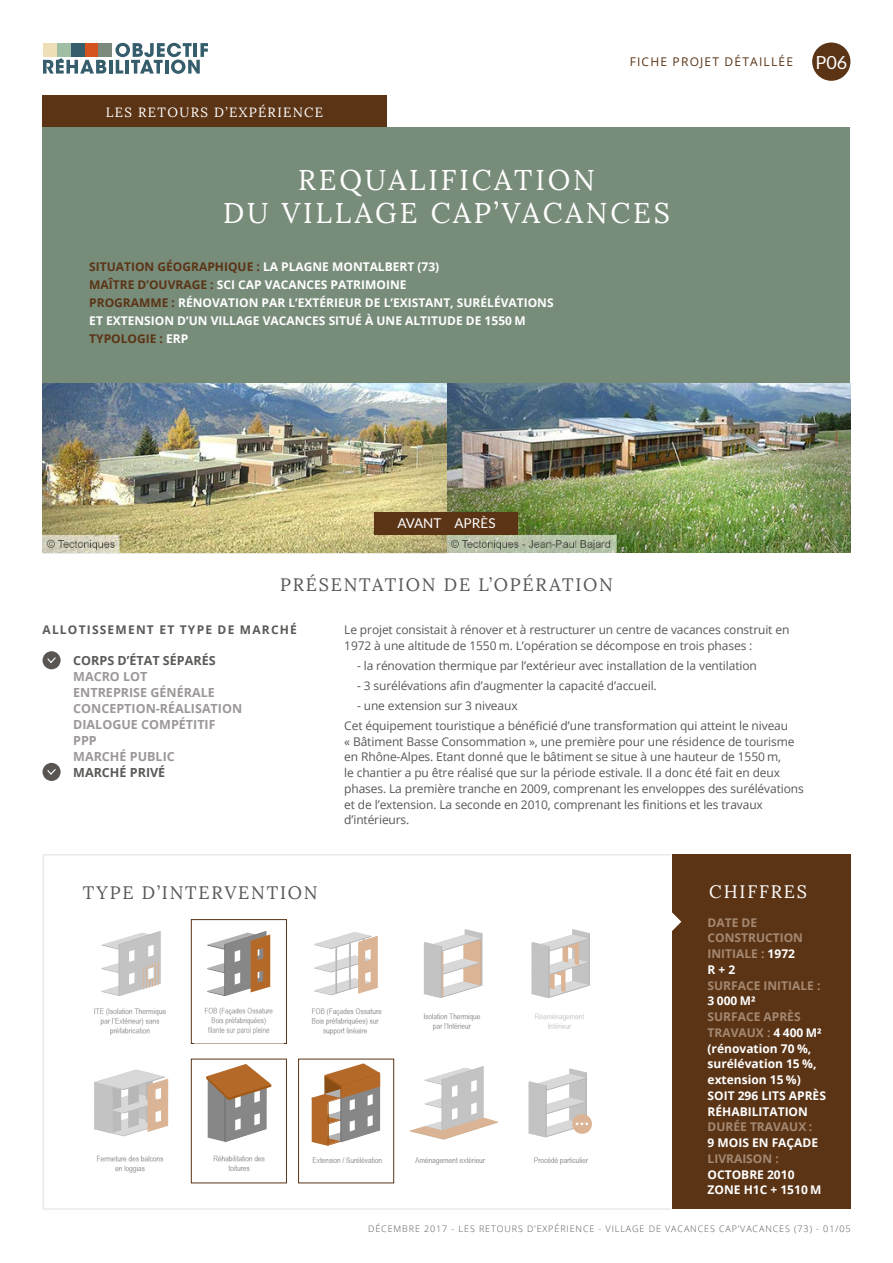
<style>
.page{position:relative;width:893px;height:1263px;background:#fff}
.page>*{position:absolute;margin:0;border:0;box-sizing:border-box;transform-origin:0 0}
.t1{font:28.5px/33px "Lora";letter-spacing:.1em;color:#fff;text-align:center}
.t2{font:18px "Lora";letter-spacing:.1em;color:#575756}
.t3{font:18px "Lora";letter-spacing:.1em;color:#fff}
.t4{font:18px "Lato";color:#fff}
.t5{font:700 14.55px "Myriad Pro";color:#fff}
.t6{font:13.5px "Lato";color:#fff}
.t7{font:13.35px "Lora";letter-spacing:.1em;color:#fff}
.t8{font:700 12.6px/15.9px "Open Sans";color:#9c9897}
.t9{font:700 12.6px "Open Sans";color:#5a5a58}
.t10{font:12px/15.8px "Open Sans";letter-spacing:-.01em;color:#575756}
.t11{font:700 12px/15.8px "Open Sans";color:#fff}
.t12{font:700 12px/15.8px "Open Sans";color:#a48871}
.t13{font:700 12px "Open Sans";letter-spacing:.1em;color:#5a5a58}
.t14{font:12px "Open Sans";letter-spacing:.1em;color:#5b3416}
.t15{font:300 9px "Open Sans";letter-spacing:.1em;color:#575756}
.s1{color:#5b3416}
.s2{color:#fff}
.s3{color:#a48871}
</style>
<div class="page">
<div style="left:43px;top:96px;width:344px;height:32px;background:#5b3416"></div>
<div style="left:43px;top:128px;width:807px;height:274px;background:#788c7a"></div>
<svg style="left:43px;top:58px;width:63px;height:16px"></svg>
<hr style="left:109px;top:60px;width:3px;height:14px;background:#355d6c">
<svg style="left:115px;top:43px;width:93px;height:31px"></svg>
<div style="left:43px;top:43px;width:14px;height:14px;background:#efdfb7"></div>
<div style="left:57px;top:43px;width:14px;height:14px;background:#a0bea4"></div>
<div style="left:71px;top:43px;width:14px;height:14px;background:#355d6c"></div>
<div style="left:85px;top:43px;width:14px;height:14px;background:#d3521e"></div>
<div style="left:99px;top:43px;width:13px;height:14px;background:#7c8a7e"></div>
<div style="left:812px;top:43px;width:38px;height:38px;background:#5b3416;border-radius:50%"></div>
<div style="left:672px;top:855px;width:178px;height:354px;background:#5b3416"></div>
<div style="left:43px;top:854px;width:629px;height:356px;border:2px solid #eaeaea"></div>
<svg style="left:671px;top:912px;width:10px;height:20px"></svg>
<img style="left:94px;top:1008px;width:72px;height:27px">
<img style="left:97px;top:1155px;width:67px;height:18px">
<div style="left:298px;top:1059px;width:96px;height:124px;border:1px solid #5b3416"></div>
<div style="left:191px;top:919px;width:96px;height:125px;border:1px solid #5b3416"></div>
<div style="left:191px;top:1059px;width:96px;height:124px;border:1px solid #5b3416"></div>
<img style="left:446px;top:384px;width:404px;height:169px">
<img style="left:43px;top:384px;width:403px;height:169px">
<div style="left:375px;top:512px;width:143px;height:23px;background:#5b3416"></div>
<img style="left:195px;top:1007px;width:88px;height:37px">
<img style="left:311px;top:1008px;width:71px;height:27px">
<img style="left:423px;top:1013px;width:58px;height:18px">
<img style="left:535px;top:1013px;width:49px;height:16px">
<img style="left:213px;top:1155px;width:52px;height:16px">
<img style="left:312px;top:1157px;width:70px;height:6px">
<div style="left:43px;top:651px;width:18px;height:18px;background:#585553;border-radius:50%"></div>
<svg style="left:47px;top:657px;width:9px;height:7px"></svg>
<div style="left:43px;top:763px;width:18px;height:18px;background:#585553;border-radius:50%"></div>
<svg style="left:47px;top:769px;width:9px;height:6px"></svg>
<svg style="left:207px;top:931px;width:63px;height:65px"></svg>
<svg style="left:314px;top:932px;width:64px;height:63px"></svg>
<svg style="left:424px;top:929px;width:58px;height:69px"></svg>
<svg style="left:531px;top:929px;width:59px;height:69px"></svg>
<svg style="left:102px;top:931px;width:59px;height:65px"></svg>
<svg style="left:94px;top:1069px;width:74px;height:67px"></svg>
<svg style="left:206px;top:1064px;width:65px;height:78px"></svg>
<svg style="left:312px;top:1063px;width:68px;height:83px"></svg>
<img style="left:534px;top:1157px;width:54px;height:8px">
<img style="left:415px;top:1157px;width:70px;height:8px">
<svg style="left:528px;top:1068px;width:59px;height:69px"></svg>
<div style="left:572px;top:1114px;width:20px;height:20px;background:#dab494;border-radius:50%"></div>
<svg style="left:410px;top:1066px;width:88px;height:74px"></svg>
<p class="t7" style="left:106px;top:104px;width:219px">LES RETOURS D’EXPÉRIENCE</p>
<p class="t14" style="left:630px;top:53px;width:165px">FICHE PROJET DÉTAILLÉE</p>
<h1 class="t1" style="left:223px;top:164px;width:448px">REQUALIFICATION<br>DU VILLAGE CAP’VACANCES</h1>
<p class="t11" style="left:89px;top:257px;width:466px;line-height:18px"><span class="s1">SITUATION GÉOGRAPHIQUE :</span> LA PLAGNE MONTALBERT (73)<br><span class="s1">MAÎTRE D’OUVRAGE :</span> SCI CAP VACANCES PATRIMOINE<br><span class="s1">PROGRAMME :</span> RÉNOVATION PAR L’EXTÉRIEUR DE L’EXISTANT, SURÉLÉVATIONS ET EXTENSION D’UN VILLAGE VACANCES SITUÉ À UNE ALTITUDE DE 1550 M <span class="s1">TYPOLOGIE :</span> ERP</p>
<h2 class="t4" style="left:815px;top:52px;width:33px">P06</h2>
<p class="t6" style="left:397px;top:515px;width:100px">AVANT APRÈS</p>
<h2 class="t2" style="left:280px;top:574px;width:334px">PRÉSENTATION DE L’OPÉRATION</h2>
<p class="t13" style="left:43px;top:621px;width:256px">ALLOTISSEMENT ET TYPE DE MARCHÉ</p>
<p class="t10" style="left:344px;top:621px;width:447px">Le projet consistait à rénover et à restructurer un centre de vacances construit en<br>1972 à une altitude de 1550 m. L’opération se décompose en trois phases :</p>
<p class="t10" style="left:357px;top:657px;width:401px">- la rénovation thermique par l’extérieur avec installation de la ventilation</p>
<p class="t10" style="left:357px;top:677px;width:301px">- 3 surélévations afin d’augmenter la capacité d’accueil.</p>
<p class="t10" style="left:344px;top:695px;width:445px;line-height:20px;text-indent:13px">- une extension sur 3 niveaux<br>Cet équipement touristique a bénéficié d’une transformation qui atteint le niveau</p>
<p class="t10" style="left:344px;top:733px;width:461px">« Bâtiment Basse Consommation », une première pour une résidence de tourisme en Rhône-Alpes. Etant donné que le bâtiment se situe à une hauteur de 1550 m,<br>le chantier a pu être réalisé que sur la période estivale. Il a donc été fait en deux phases. La première tranche en 2009, comprenant les enveloppes des surélévations et de l’extension. La seconde en 2010, comprenant les finitions et les travaux d’intérieurs.</p>
<p class="t9" style="left:73px;top:651px;width:144px">CORPS D’ÉTAT SÉPARÉS</p>
<p class="t8" style="left:73px;top:668px;width:171px">MACRO LOT<br>ENTREPRISE GÉNÉRALE<br>CONCEPTION-RÉALISATION<br>DIALOGUE COMPÉTITIF<br>PPP<br>MARCHÉ PUBLIC</p>
<p class="t9" style="left:73px;top:763px;width:94px">MARCHÉ PRIVÉ</p>
<h2 class="t2" style="left:83px;top:881px;width:236px">TYPE D’INTERVENTION</h2>
<h2 class="t3" style="left:709px;top:881px;width:99px">CHIFFRES</h2>
<p class="t5" style="left:575px;top:1111px;width:16px">…</p>
<p class="t12" style="left:708px;top:914px;width:97px">DATE DE<br>CONSTRUCTION<br>INITIALE : <span class="s2">1972<br>R + 2</span></p>
<p class="t12" style="left:708px;top:977px;width:114px">SURFACE INITIALE :</p>
<p class="t11" style="left:708px;top:993px;width:50px">3 000 M²</p>
<p class="t11" style="left:708px;top:1008px;width:120px"><span class="s3">SURFACE APRÈS<br>TRAVAUX :</span> 4 400 M² (rénovation 70 %, surélévation 15 %, extension 15 %)<br>SOIT 296 LITS APRÈS<br>RÉHABILITATION</p>
<p class="t12" style="left:708px;top:1119px;width:106px">DURÉE TRAVAUX :</p>
<p class="t11" style="left:708px;top:1134px;width:112px">9 MOIS EN FAÇADE</p>
<p class="t12" style="left:708px;top:1150px;width:73px">LIVRAISON :</p>
<p class="t11" style="left:708px;top:1166px;width:115px">OCTOBRE 2010<br>ZONE H1C + 1510 M</p>
<p class="t15" style="left:368px;top:1222px;width:484px">DÉCEMBRE 2017 - LES RETOURS D’EXPÉRIENCE - VILLAGE DE VACANCES CAP’VACANCES (73) - 01/05</p>
</div>
